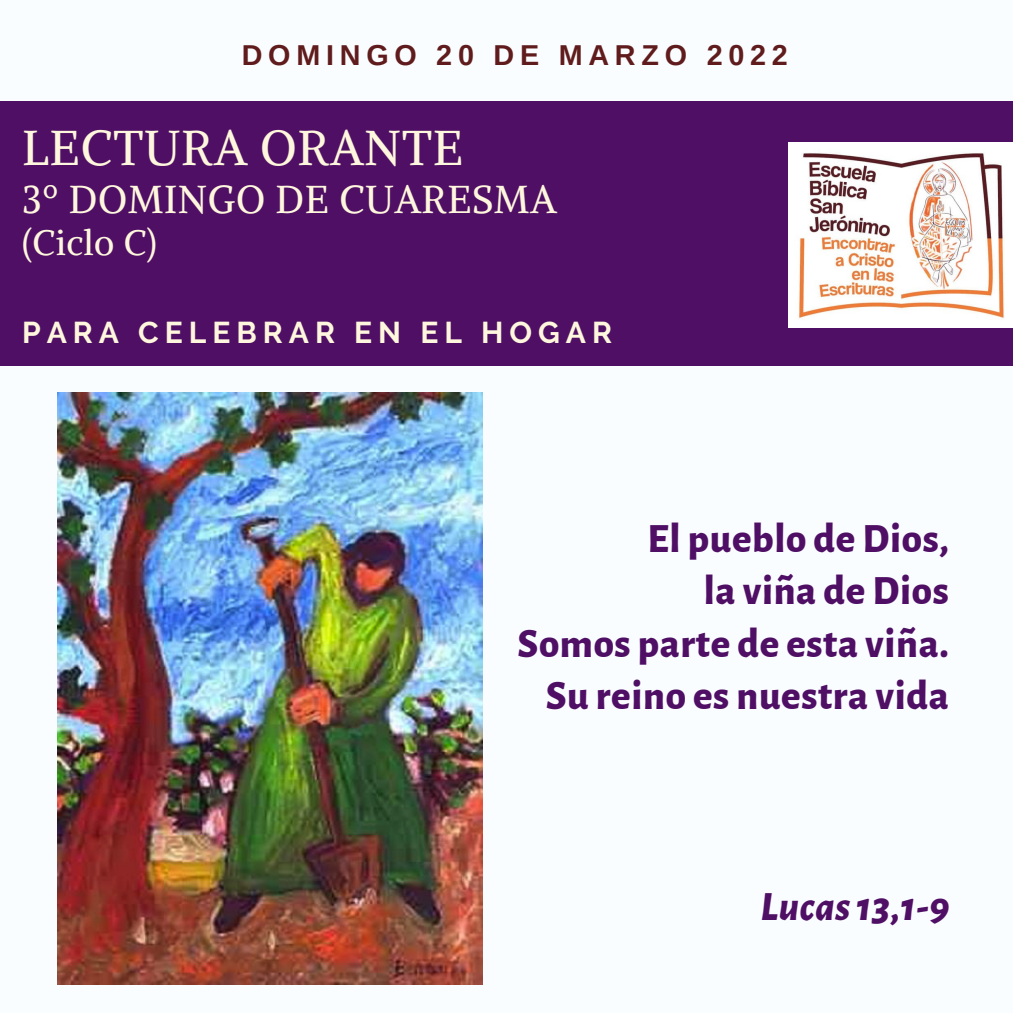
<style>
.page{position:relative;width:1013px;height:1013px;background:#fff}
.page>*{position:absolute;margin:0;border:0;box-sizing:border-box;transform-origin:0 0}
.t1{font:48.75px "Alike";letter-spacing:.015em;color:#fff7dd}
.t2{font:800 40.88px "Alegreya Sans";letter-spacing:.015em;color:#4f0f65}
.t3{font:italic 800 40.88px "Alegreya Sans";letter-spacing:.015em;color:#4f0f65}
.t4{font:38.75px "Alike";letter-spacing:.015em;color:#fff7dd}
.t5{font:35px "Alike";letter-spacing:.015em;color:#fff7dd}
.t6{font:700 30px "Raleway";letter-spacing:.2em;color:#fff7dd}
.t7{font:700 28.75px "Arimo";letter-spacing:.2em;color:#601c1c}
</style>
<div class="page">
<div style="left:0;top:0;width:1012px;height:1012px;background:#fafdff"></div>
<div style="left:0;top:101px;width:1012px;height:265px;background:#4f0f65"></div>
<img style="left:788px;top:142px;width:224px;height:185px">
<img style="left:57px;top:392px;width:425px;height:592px">
<p class="t7" style="left:242px;top:39px;width:547px">DOMINGO 20 DE MARZO 2022</p>
<p class="t1" style="left:22px;top:117px;width:443px">LECTURA ORANTE</p>
<p class="t4" style="left:22px;top:174px;width:536px">3º DOMINGO DE CUARESMA</p>
<p class="t5" style="left:22px;top:220px;width:136px">(Ciclo C)</p>
<p class="t6" style="left:22px;top:315px;width:591px">PARA CELEBRAR EN EL HOGAR</p>
<p class="t2" style="left:647px;top:519px;width:303px">El pueblo de Dios,</p>
<p class="t2" style="left:704px;top:571px;width:246px">la viña de Dios</p>
<p class="t2" style="left:517px;top:624px;width:433px">Somos parte de esta viña.</p>
<p class="t2" style="left:545px;top:676px;width:404px">Su reino es nuestra vida</p>
<p class="t3" style="left:760px;top:886px;width:190px">Lucas13,1-9</p>
</div>
